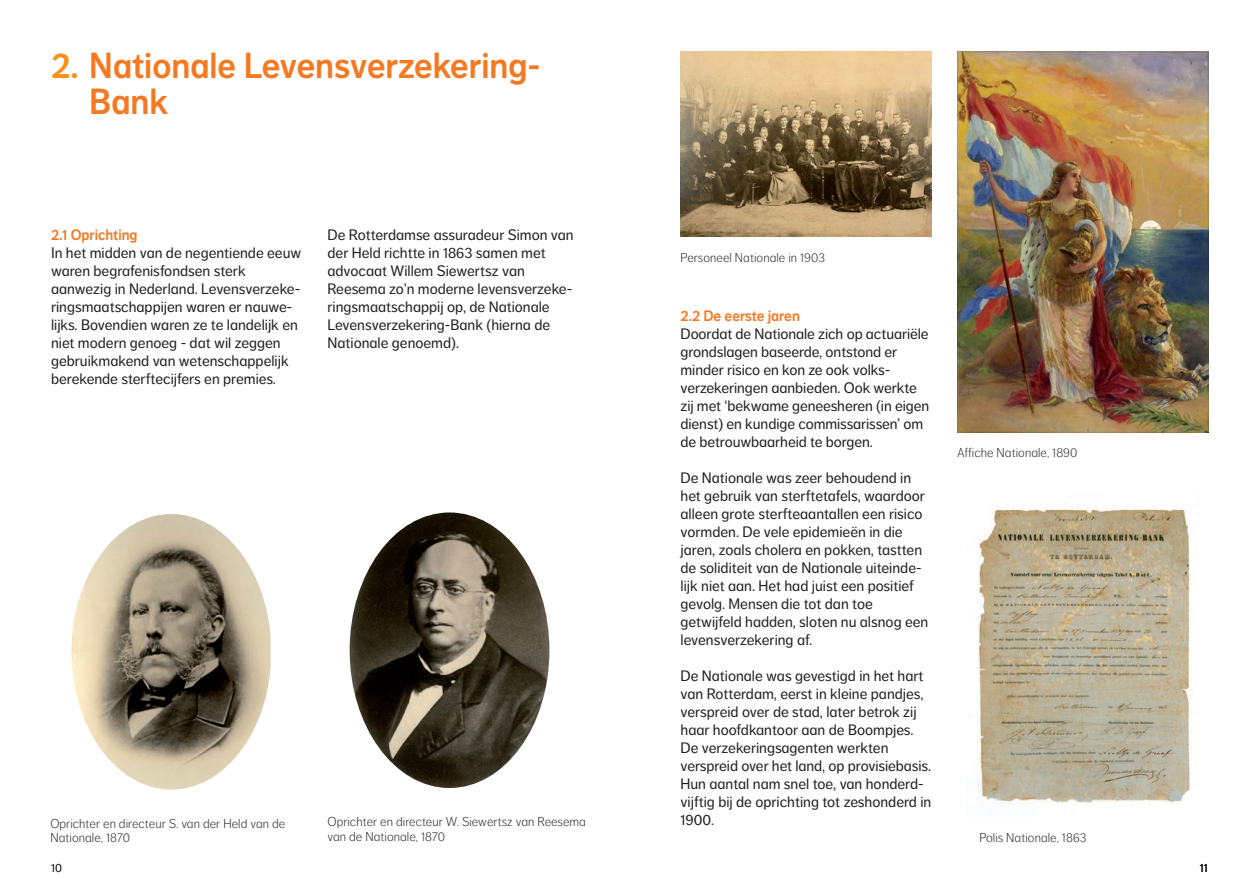
<style>
.page{position:relative;width:1259px;height:893px;background:#fff}
.page>*{position:absolute;margin:0;border:0;box-sizing:border-box;transform-origin:0 0}
.t1{font:36px/36px "NN Dagny Display";color:#f47921}
.t2{font:15px/18px "NN Dagny Text";color:#231f20}
.t3{font:15px "NN Dagny Display";color:#f47921}
.t4{font:300 12.75px/14.2px "NN Dagny Text";letter-spacing:.005em;color:#231f20}
.t5{font:12px "NN Dagny Text";color:#0e0d0b}
.s1{color:#f7931d}
</style>
<div class="page">
<img style="left:71px;top:514px;width:200px;height:276px">
<img style="left:350px;top:512px;width:199px;height:276px">
<img style="left:680px;top:51px;width:251px;height:186px">
<img style="left:957px;top:51px;width:251px;height:381px">
<img style="left:978px;top:509px;width:213px;height:295px">
<h1 class="t1" style="left:89px;top:48px;width:453px;text-indent:-38px"><span class="s1">2.</span> Nationale Levensverzekering-<br>Bank</h1>
<p class="t3" style="left:51px;top:226px;width:88px">2.1 Oprichting</p>
<p class="t2" style="left:51px;top:244px;width:252px">In het midden van de negentiende eeuw waren begrafenisfondsen sterk aanwezig in Nederland. Levensverzeke&shy;ringsmaatschappijen waren er nauwe&shy;lijks. Bovendien waren ze te landelijk en niet modern genoeg - dat wil zeggen gebruikmakend van wetenschappelijk berekende sterftecijfers en premies.</p>
<p class="t2" style="left:327px;top:226px;width:248px">De Rotterdamse assuradeur Simon van der Held richtte in 1863 samen met advocaat Willem Siewertsz van Reesema zo’n moderne levensverzeke&shy;ringsmaatschappij op, de Nationale Levensverzekering-Bank (hierna de Nationale genoemd).</p>
<p class="t4" style="left:50px;top:816px;width:236px">Oprichter en directeur S. van der Held van de<br>Nationale, 1870</p>
<p class="t4" style="left:327px;top:815px;width:260px">Oprichter en directeur W. Siewertsz van Reesema van de Nationale, 1870</p>
<p class="t4" style="left:680px;top:251px;width:146px">Personeel Nationale in 1903</p>
<p class="t3" style="left:680px;top:307px;width:121px">2.2 De eerste jaren</p>
<p class="t2" style="left:680px;top:325px;width:250px">Doordat de Nationale zich op actuariële grondslagen baseerde, ontstond er minder risico en kon ze ook volks&shy;verzekeringen aanbieden. Ook werkte zij met ‘bekwame geneesheren (in eigen dienst) en kundige commissarissen’ om de betrouwbaarheid te borgen.</p>
<p class="t2" style="left:680px;top:469px;width:249px">De Nationale was zeer behoudend in het gebruik van sterftetafels, waardoor alleen grote sterfteaantallen een risico vormden. De vele epidemieën in die jaren, zoals cholera en pokken, tastten de soliditeit van de Nationale uiteinde&shy;lijk niet aan. Het had juist een positief gevolg. Mensen die tot dan toe getwijfeld hadden, sloten nu alsnog een levensverzekering af.</p>
<p class="t2" style="left:680px;top:667px;width:252px">De Nationale was gevestigd in het hart van Rotterdam, eerst in kleine pandjes, verspreid over de stad, later betrok zij haar hoofdkantoor aan de Boompjes.<br>De verzekeringsagenten werkten verspreid over het land, op provisiebasis.<br>Hun aantal nam snel toe, van honderd&shy;vijftig bij de oprichting tot zeshonderd in 1900.</p>
<p class="t4" style="left:957px;top:445px;width:122px">Affiche Nationale, 1890</p>
<p class="t4" style="left:979px;top:831px;width:109px">Polis Nationale, 1863</p>
<p class="t5" style="left:51px;top:861px;width:13px">10</p>
<p class="t5" style="left:1199px;top:861px;width:10px">11</p>
</div>
